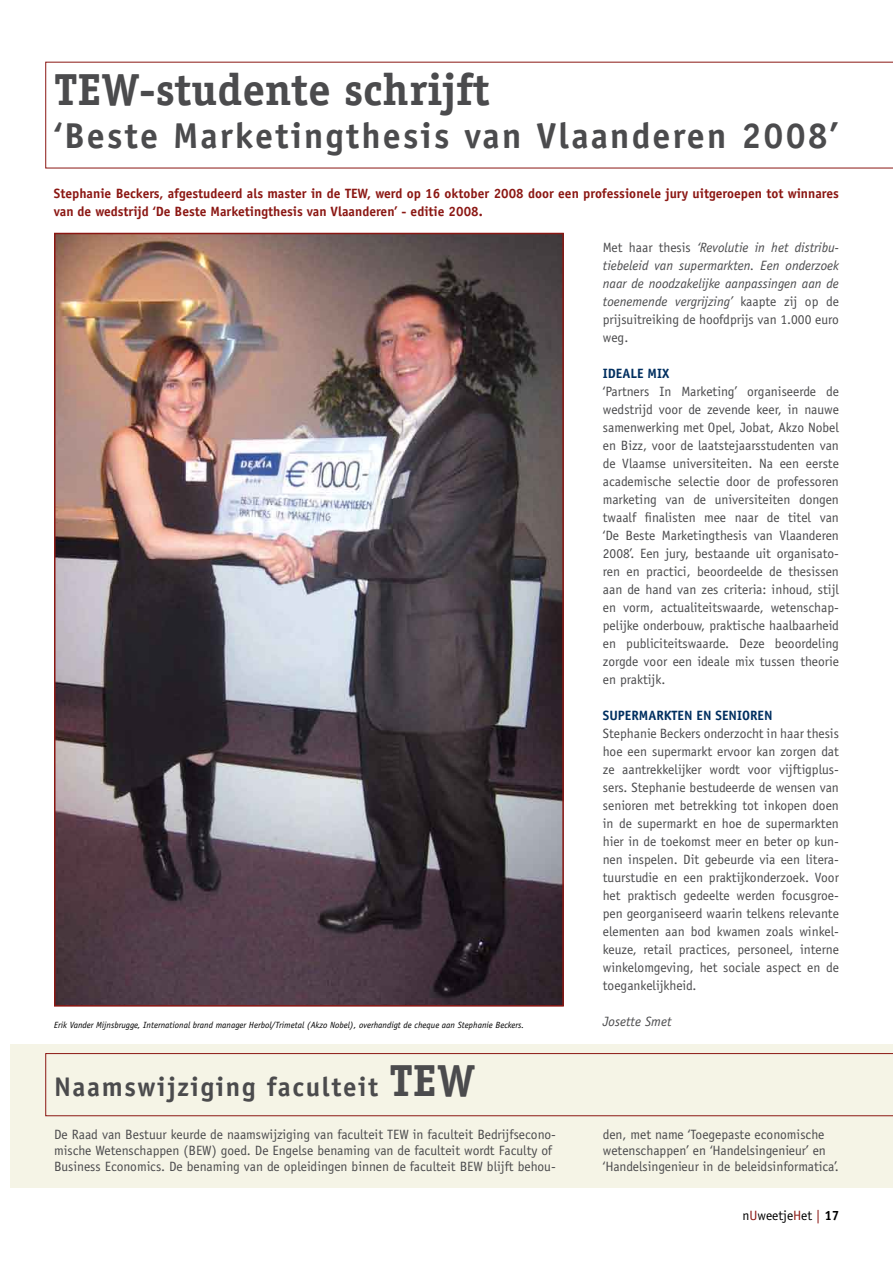
<style>
.page{position:relative;width:893px;height:1263px;background:#fff}
.page>*{position:absolute;margin:0;border:0;box-sizing:border-box;transform-origin:0 0}
.t1{font:700 45px "Officina Serif";color:#4b4b4d}
.t2{font:700 36px "Officina Sans";letter-spacing:.06em;color:#4b4b4d}
.t3{font:700 27px "Officina Sans";letter-spacing:.06em;color:#4b4b4d}
.t4{font:13.5px/18px "Officina Sans";color:#4b4b4d;text-align:justify}
.t5{font:italic 13.5px/18px "Officina Sans";color:#4b4b4d;text-align:justify}
.t6{font:700 13.5px/18px "Officina Sans";color:#8b1713}
.t7{font:700 13.5px "Officina Sans";color:#002f60}
.t8{font:13.5px "Officina Sans";color:#000}
.t9{font:italic 9px "Officina Sans";color:#000}
.s1{font-style:normal}
.s2{font-family:"Officina Serif";font-size:45px}
.s3{color:#8b1713}
.s4{font-weight:700}
</style>
<div class="page">
<div style="left:10px;top:1044px;width:883px;height:143px;background:#f5f4e6"></div>
<svg style="left:45px;top:62px;width:848px;height:106px"></svg>
<img style="left:57px;top:236px;width:504px;height:767px">
<svg style="left:45px;top:1053px;width:848px;height:63px"></svg>
<h1 class="t1" style="left:54px;top:62px;width:437px">TEW-studente schrijft</h1>
<h2 class="t2" style="left:54px;top:114px;width:786px">‘Beste Marketingthesis van Vlaanderen 2008’</h2>
<p class="t6" style="left:54px;top:184px;width:787px">Stephanie Beckers, afgestudeerd als master in de TEW, werd op 16 oktober 2008 door een professionele jury uitgeroepen tot winnares van de wedstrijd ‘De Beste Marketingthesis van Vlaanderen’ - editie 2008.</p>
<p class="t5" style="left:603px;top:238px;width:238px"><span class="s1">Met haar thesis</span> ‘Revolutie in het distribu&shy;tiebeleid van supermarkten. Een onderzoek naar de noodzakelijke aanpassingen aan de toenemende vergrijzing’ <span class="s1">kaapte zij op de prijsuitreiking de hoofdprijs van 1.000 euro weg.</span></p>
<p class="t7" style="left:603px;top:365px;width:13px">Ideale</p>
<p class="t7" style="left:648px;top:365px;width:23px">mi x</p>
<p class="t4" style="left:603px;top:382px;width:238px">‘Partners In Marketing’ organiseerde de wedstrijd voor de zevende keer, in nauwe samenwerking met Opel, Jobat, Akzo Nobel en Bizz, voor de laatstejaarsstudenten van de Vlaamse universiteiten. Na een eerste academische selectie door de professoren marketing van de universiteiten dongen twaalf finalisten mee naar de titel van ‘De Beste Marketingthesis van Vlaanderen 2008’. Een jury, bestaande uit organisato&shy;ren en practici, beoordeelde de thesissen aan de hand van zes criteria: inhoud, stijl en vorm, actualiteitswaarde, wetenschap&shy;pelijke onderbouw, praktische haalbaarheid en publiciteitswaarde. Deze beoordeling zorgde voor een ideale mix tussen theorie en praktijk.</p>
<p class="t7" style="left:603px;top:707px;width:16px">Supermark</p>
<p class="t7" style="left:672px;top:707px;width:73px">ten en seniore</p>
<p class="t7" style="left:764px;top:707px;width:10px">n</p>
<p class="t4" style="left:603px;top:724px;width:238px">Stephanie Beckers onderzocht in haar thesis hoe een supermarkt ervoor kan zorgen dat ze aantrekkelijker wordt voor vijftigplus&shy;sers. Stephanie bestudeerde de wensen van senioren met betrekking tot inkopen doen in de supermarkt en hoe de supermarkten hier in de toekomst meer en beter op kun&shy;nen inspelen. Dit gebeurde via een litera&shy;tuurstudie en een praktijkonderzoek. Voor het praktisch gedeelte werden focusgroe&shy;pen georganiseerd waarin telkens relevante elementen aan bod kwamen zoals winkel&shy;keuze, retail practices, personeel, interne winkelomgeving, het sociale aspect en de toegankelijkheid.</p>
<p class="t5" style="left:603px;top:1012px;width:70px">Josette Smet</p>
<p class="t9" style="left:54px;top:1020px;width:472px">Erik Vander Mijnsbrugge, International brand manager Herbol/Trimetal (Akzo Nobel), overhandigt de cheque aan Stephanie Beckers.</p>
<h3 class="t3" style="left:54px;top:1070px;width:423px">N aamswijziging faculteit <span class="s2">TEW</span></h3>
<p class="t4" style="left:54px;top:1126px;width:503px;line-height:16.2px;text-align:left">De Raad van Bestuur keurde de naamswijziging van faculteit TEW in faculteit Bedrijfsecono&shy;mische Wetenschappen (BEW) goed. De Engelse benaming van de faculteit wordt Faculty of<br>Business Economics. De benaming van de opleidingen binnen de faculteit BEW blijft behou-</p>
<p class="t4" style="left:603px;top:1126px;width:238px;line-height:16.2px;text-align:left">den, met name ‘Toegepaste economische wetenschappen’ en ‘Handelsingenieur’ en ‘Handelsingenieur in de beleidsinformatica’.</p>
<p class="t8" style="left:742px;top:1208px;width:96px">n<span class="s3">U</span>weetje<span class="s3">H</span>et <span class="s3">|</span> <span class="s4">17</span></p>
</div>
